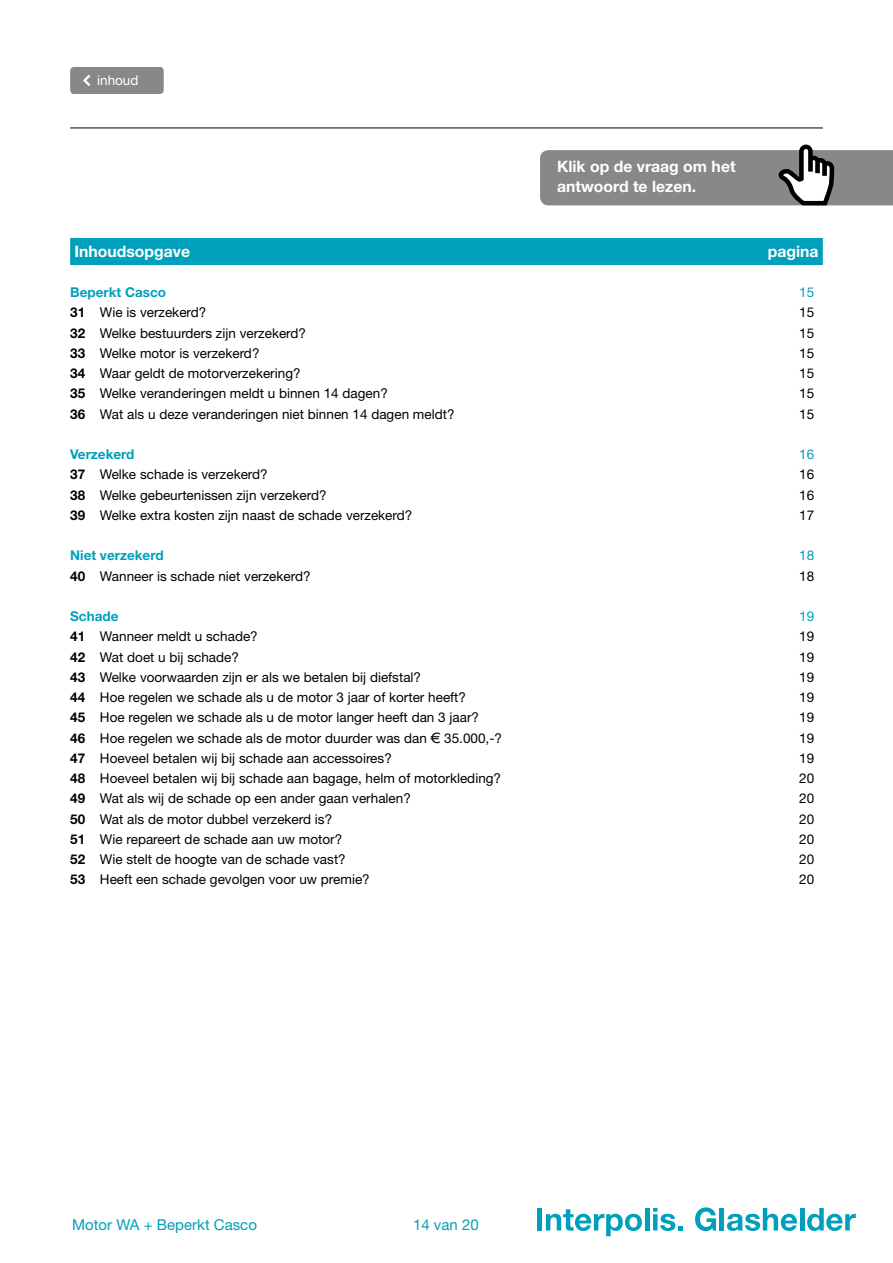
<style>
.page{position:relative;width:893px;height:1263px;background:#fff}
.page>*{position:absolute;margin:0;border:0;box-sizing:border-box;transform-origin:0 0}
.t1{font:700 15.75px/20.2px "Helvetica Neue LT Std";color:#fff}
.t2{font:15px "Helvetica Neue LT Std";color:#009fbb}
.t3{font:13.5px "Helvetica Neue LT Std";color:#000}
.t4{font:700 13.5px "Helvetica Neue LT Std";color:#009fbb}
.t5{font:13.5px "Helvetica Neue LT Std";color:#009fbb}
.t6{font:13.5px "Helvetica Neue LT Std";color:#fff}
.s1{font-weight:700}
.s2{font-family:"Linotype Euro Font Rto S"}
</style>
<div class="page">
<hr style="left:70px;top:128px;width:753px;height:1px;background:#000">
<div style="left:537px;top:1208px;width:5px;height:22px;background:#009fbb"></div>
<svg style="left:546px;top:1209px;width:96px;height:27px"></svg>
<hr style="left:645px;top:1208px;width:4px;height:22px;background:#009fbb">
<svg style="left:653px;top:1208px;width:30px;height:23px"></svg>
<svg style="left:695px;top:1207px;width:21px;height:24px"></svg>
<hr style="left:720px;top:1208px;width:4px;height:22px;background:#009fbb">
<svg style="left:727px;top:1208px;width:70px;height:23px"></svg>
<hr style="left:800px;top:1208px;width:4px;height:22px;background:#009fbb">
<svg style="left:807px;top:1208px;width:49px;height:23px"></svg>
<div style="left:70px;top:67px;width:94px;height:27px;background:#87888a"></div>
<svg style="left:540px;top:145px;width:353px;height:60px;background:#909193"></svg>
<div style="left:70px;top:238px;width:753px;height:27px;background:#009fbb"></div>
<p class="t6" style="left:97px;top:72px;width:43px">inhoud</p>
<p class="t1" style="left:557px;top:156px;width:180px">Klik op de vraag om het antwoord te lezen.</p>
<p class="t1" style="left:74px;top:240px;width:117px">Inhoudsopgave</p>
<p class="t1" style="left:768px;top:240px;width:52px">pagina</p>
<p class="t4" style="left:70px;top:284px;width:97px">Beperkt Casco</p>
<p class="t5" style="left:799px;top:284px;width:17px">15</p>
<p class="t3" style="left:70px;top:304px;width:138px"><span class="s1">31</span> Wie is verzekerd?</p>
<p class="t3" style="left:799px;top:304px;width:17px">15</p>
<p class="t3" style="left:70px;top:325px;width:237px"><span class="s1">32</span> Welke bestuurders zijn verzekerd?</p>
<p class="t3" style="left:799px;top:325px;width:17px">15</p>
<p class="t3" style="left:70px;top:345px;width:191px"><span class="s1">33</span> Welke motor is verzekerd?</p>
<p class="t3" style="left:799px;top:345px;width:17px">15</p>
<p class="t3" style="left:70px;top:365px;width:232px"><span class="s1">34</span> Waar geldt de motorverzekering?</p>
<p class="t3" style="left:799px;top:365px;width:17px">15</p>
<p class="t3" style="left:70px;top:385px;width:319px"><span class="s1">35</span> Welke veranderingen meldt u binnen 14 dagen?</p>
<p class="t3" style="left:799px;top:385px;width:17px">15</p>
<p class="t3" style="left:70px;top:406px;width:386px"><span class="s1">36</span> Wat als u deze veranderingen niet binnen 14 dagen meldt?</p>
<p class="t3" style="left:799px;top:406px;width:17px">15</p>
<p class="t4" style="left:70px;top:446px;width:66px">Verzekerd</p>
<p class="t5" style="left:799px;top:446px;width:17px">16</p>
<p class="t3" style="left:70px;top:466px;width:199px"><span class="s1">37</span> Welke schade is verzekerd?</p>
<p class="t3" style="left:799px;top:466px;width:17px">16</p>
<p class="t3" style="left:70px;top:487px;width:258px"><span class="s1">38</span> Welke gebeurtenissen zijn verzekerd?</p>
<p class="t3" style="left:799px;top:487px;width:17px">16</p>
<p class="t3" style="left:70px;top:507px;width:344px"><span class="s1">39</span> Welke extra kosten zijn naast de schade verzekerd?</p>
<p class="t3" style="left:799px;top:507px;width:17px">17</p>
<p class="t4" style="left:70px;top:547px;width:95px">Niet verzekerd</p>
<p class="t5" style="left:799px;top:547px;width:17px">18</p>
<p class="t3" style="left:70px;top:568px;width:242px"><span class="s1">40</span> Wanneer is schade niet verzekerd?</p>
<p class="t3" style="left:799px;top:568px;width:17px">18</p>
<p class="t4" style="left:70px;top:608px;width:50px">Schade</p>
<p class="t5" style="left:799px;top:608px;width:17px">19</p>
<p class="t3" style="left:70px;top:628px;width:189px"><span class="s1">41</span> Wanneer meldt u schade?</p>
<p class="t3" style="left:799px;top:628px;width:17px">19</p>
<p class="t3" style="left:70px;top:649px;width:170px"><span class="s1">42</span> Wat doet u bij schade?</p>
<p class="t3" style="left:799px;top:649px;width:17px">19</p>
<p class="t3" style="left:70px;top:669px;width:352px"><span class="s1">43</span> Welke voorwaarden zijn er als we betalen bij diefstal?</p>
<p class="t3" style="left:799px;top:669px;width:17px">19</p>
<p class="t3" style="left:70px;top:689px;width:397px"><span class="s1">44</span> Hoe regelen we schade als u de motor 3 jaar of korter heeft?</p>
<p class="t3" style="left:799px;top:689px;width:17px">19</p>
<p class="t3" style="left:70px;top:709px;width:410px"><span class="s1">45</span> Hoe regelen we schade als u de motor langer heeft dan 3 jaar?</p>
<p class="t3" style="left:799px;top:709px;width:17px">19</p>
<p class="t3" style="left:70px;top:730px;width:433px"><span class="s1">46</span> Hoe regelen we schade als de motor duurder was dan <span class="s2">e</span> 35.000,-?</p>
<p class="t3" style="left:799px;top:730px;width:17px">19</p>
<p class="t3" style="left:70px;top:750px;width:323px"><span class="s1">47</span> Hoeveel betalen wij bij schade aan accessoires?</p>
<p class="t3" style="left:799px;top:750px;width:17px">19</p>
<p class="t3" style="left:70px;top:770px;width:432px"><span class="s1">48</span> Hoeveel betalen wij bij schade aan bagage, helm of motorkleding?</p>
<p class="t3" style="left:799px;top:770px;width:17px">20</p>
<p class="t3" style="left:70px;top:790px;width:342px"><span class="s1">49</span> Wat als wij de schade op een ander gaan verhalen?</p>
<p class="t3" style="left:799px;top:790px;width:17px">20</p>
<p class="t3" style="left:70px;top:811px;width:264px"><span class="s1">50</span> Wat als de motor dubbel verzekerd is?</p>
<p class="t3" style="left:799px;top:811px;width:17px">20</p>
<p class="t3" style="left:70px;top:831px;width:274px"><span class="s1">51</span> Wie repareert de schade aan uw motor?</p>
<p class="t3" style="left:799px;top:831px;width:17px">20</p>
<p class="t3" style="left:70px;top:851px;width:277px"><span class="s1">52</span> Wie stelt de hoogte van de schade vast?</p>
<p class="t3" style="left:799px;top:851px;width:17px">20</p>
<p class="t3" style="left:70px;top:871px;width:301px"><span class="s1">53</span> Heeft een schade gevolgen voor uw premie?</p>
<p class="t3" style="left:799px;top:871px;width:17px">20</p>
<p class="t2" style="left:72px;top:1216px;width:186px">Motor WA + Beperkt Casco</p>
<p class="t2" style="left:413px;top:1216px;width:67px">14 van 20</p>
</div>
